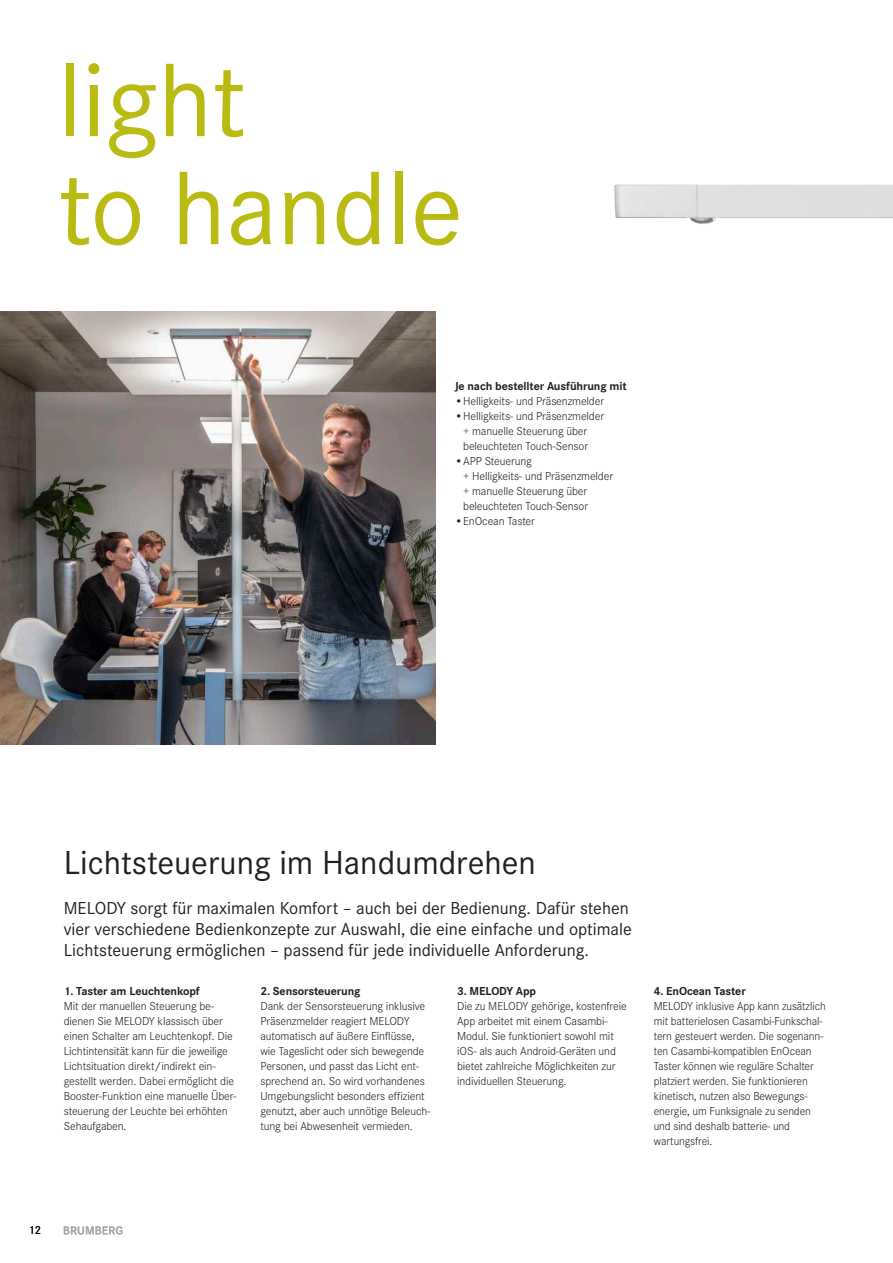
<style>
.page{position:relative;width:893px;height:1263px;background:#fff}
.page>*{position:absolute;margin:0;border:0;box-sizing:border-box;transform-origin:0 0}
.t1{font:108px/108px "Corporate S";color:#babb12}
.t2{font:34.5px "Corporate S";color:#231f20}
.t3{font:18px/21px "Corporate S";color:#231f20}
.t4{font:300 12px/15px "Corporate S";letter-spacing:-.01em;color:#231f20}
.t5{font:700 12px "Corporate S";letter-spacing:-.01em;color:#231f20}
.t6{font:12px "Corporate S";color:#000}
</style>
<div class="page">
<img style="left:614px;top:184px;width:279px;height:40px">
<img style="left:0;top:312px;width:436px;height:432px">
<svg style="left:64px;top:1226px;width:58px;height:8px"></svg>
<h1 class="t1" style="left:58px;top:42px;width:406px">light<br>to handle</h1>
<p class="t5" style="left:455px;top:378px;width:174px">Je nach bestellter Ausführung mit</p>
<p class="t4" style="left:455px;top:393px;width:151px">•Helligkeits- und Präsenzmelder</p>
<p class="t4" style="left:463px;top:408px;width:142px;text-indent:-9px">•Helligkeits- und Präsenzmelder + manuelle Steuerung über beleuchteten Touch-Sensor</p>
<p class="t4" style="left:463px;top:453px;width:151px;text-indent:-9px">•APP Steuerung<br>+ Helligkeits- und Präsenzmelder + manuelle Steuerung über beleuchteten Touch-Sensor</p>
<p class="t4" style="left:455px;top:513px;width:82px">•EnOcean Taster</p>
<h2 class="t2" style="left:64px;top:839px;width:474px">Lichtsteuerung im Handumdrehen</h2>
<h3 class="t3" style="left:64px;top:896px;width:569px">MELODY sorgt für maximalen Komfort – auch bei der Bedienung. Dafür stehen vier verschiedene Bedienkonzepte zur Auswahl, die eine einfache und optimale<br>Lichtsteuerung ermöglichen – passend für jede individuelle Anforderung.</h3>
<p class="t5" style="left:64px;top:982px;width:137px">1. Taster am Leuchtenkopf</p>
<p class="t4" style="left:64px;top:998px;width:174px">Mit der manuellen Steuerung be&shy;dienen Sie MELODY klassisch über einen Schalter am Leuchtenkopf. Die Lichtintensität kann für die jeweilige Lichtsituation direkt/indirekt ein&shy;gestellt werden. Dabei ermöglicht die Booster-Funktion eine manuelle Über&shy;steuerung der Leuchte bei erhöhten Sehaufgaben.</p>
<p class="t5" style="left:260px;top:982px;width:102px">2. Sensorsteuerung</p>
<p class="t4" style="left:260px;top:998px;width:172px">Dank der Sensorsteuerung inklusive Präsenzmelder reagiert MELODY automatisch auf äußere Einflüsse, wie Tageslicht oder sich bewegende Personen, und passt das Licht ent&shy;sprechend an. So wird vorhandenes Umgebungslicht besonders effizient genutzt, aber auch unnötige Beleuch&shy;tung bei Abwesenheit vermieden.</p>
<p class="t5" style="left:457px;top:982px;width:80px">3. MELODY App</p>
<p class="t4" style="left:457px;top:998px;width:171px">Die zu MELODY gehörige, kostenfreie App arbeitet mit einem Casambi-Modul. Sie funktioniert sowohl mit iOS- als auch Android-Geräten und bietet zahlreiche Möglichkeiten zur individuellen Steuerung.</p>
<p class="t5" style="left:654px;top:982px;width:94px">4. EnOcean Taster</p>
<p class="t4" style="left:654px;top:998px;width:173px">MELODY inklusive App kann zusätzlich mit batterielosen Casambi-Funkschal&shy;tern gesteuert werden. Die sogenann&shy;ten Casambi-kompatiblen EnOcean Taster können wie reguläre Schalter platziert werden. Sie funktionieren kinetisch, nutzen also Bewegungs&shy;energie, um Funksignale zu senden und sind deshalb batterie- und wartungsfrei.</p>
<p class="t6" style="left:28px;top:1222px;width:14px">12</p>
</div>
